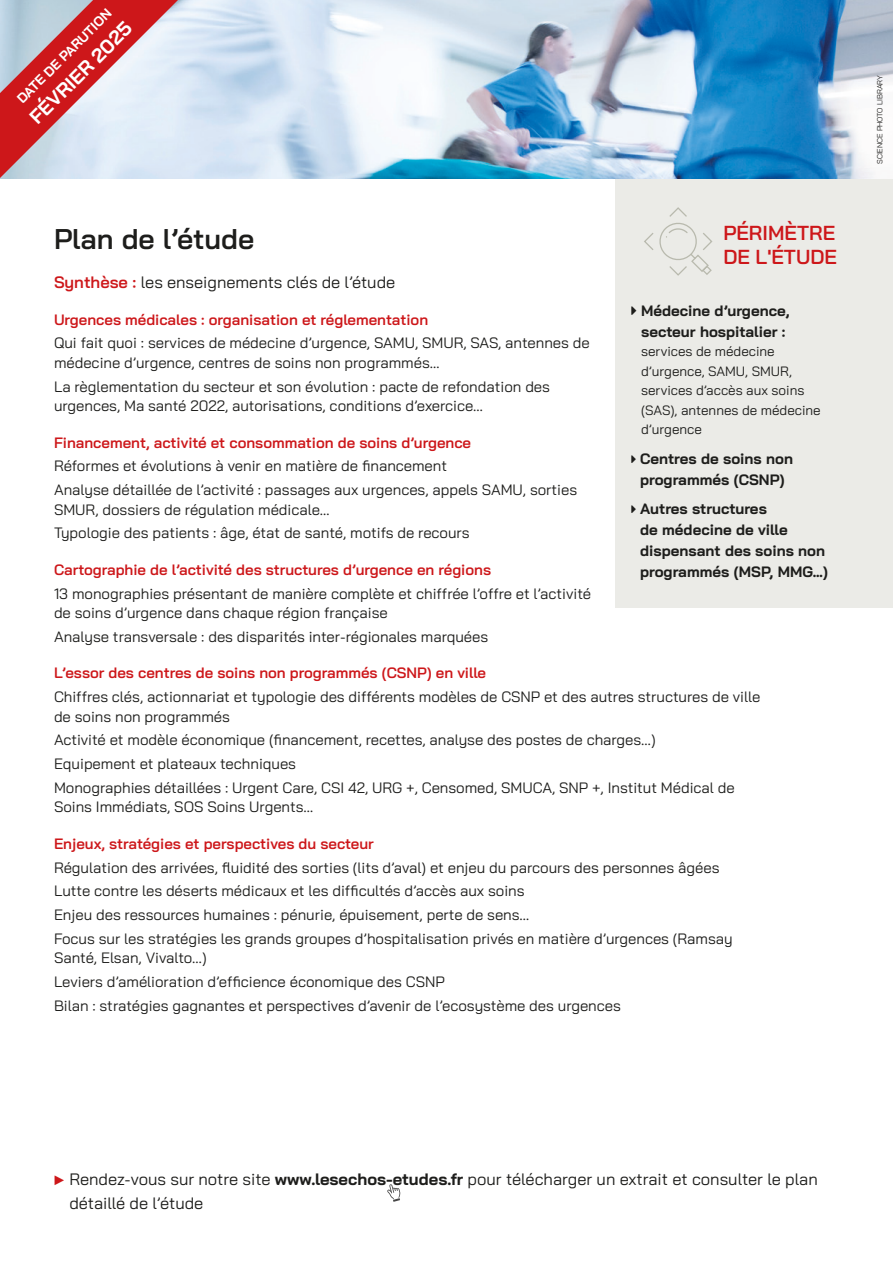
<style>
.page{position:relative;width:893px;height:1263px;background:#fff}
.page>*{position:absolute;margin:0;border:0;box-sizing:border-box;transform-origin:0 0}
.t1{font:600 28.5px "Bai Jamjuree";color:#1d1d1b}
.t2{font:600 20.25px/24.3px "Bai Jamjuree";color:#cd171a}
.t3{font:700 19.5px "Bai Jamjuree";color:#fff}
.t4{font:16.5px/24px "Bai Jamjuree";color:#1d1d1b}
.t5{font:15px/23.7px "Bai Jamjuree";color:#1d1d1b}
.t6{font:600 15px "Bai Jamjuree";color:#cd171a}
.t7{font:700 15px/21px "Bai Jamjuree";color:#1d1d1b}
.t8{font:13.5px/19.5px "Bai Jamjuree";color:#1d1d1b}
.t9{font:700 13.5px "Bai Jamjuree";color:#fff}
.t10{font:7.5px "Bai Jamjuree";color:#1d1d1b}
.s1{font-weight:600;color:#cd171a}
.s2{color:#cd171a}
.s3{font-weight:700}
</style>
<div class="page">
<div style="left:615px;top:179px;width:278px;height:429px;background:#ebebe7"></div>
<img style="left:0;top:0;width:893px;height:179px">
<svg style="left:644px;top:207px;width:69px;height:69px"></svg>
<svg style="left:0;top:0;width:178px;height:178px;background:#d299a2"></svg>
<svg style="left:387px;top:1184px;width:13px;height:18px"></svg>
<p class="t9" style="left:14px;top:95px;width:128px;rotate:-45deg">DATE DE PARUTION</p>
<h3 class="t3" style="left:25px;top:112px;width:136px;rotate:-45deg">FÉVRIER 2025</h3>
<h1 class="t1" style="left:54px;top:222px;width:202px">Plan de l’étude</h1>
<h2 class="t2" style="left:723px;top:221px;width:115px">PÉRIMÈTRE<br>DE L'ÉTUDE</h2>
<p class="t4" style="left:54px;top:270px;width:343px"><span class="s1">Synthèse :</span> les enseignements clés de l’étude</p>
<p class="t6" style="left:54px;top:311px;width:376px">Urgences médicales : organisation et réglementation</p>
<p class="t5" style="left:54px;top:333px;width:537px;line-height:19.5px">Qui fait quoi : services de médecine d’urgence, SAMU, SMUR, SAS, antennes de médecine d’urgence, centres de soins non programmés…</p>
<p class="t5" style="left:54px;top:376px;width:497px;line-height:19.5px">La règlementation du secteur et son évolution : pacte de refondation des urgences, Ma santé 2022, autorisations, conditions d’exercice…</p>
<p class="t6" style="left:54px;top:434px;width:419px">Financement, activité et consommation de soins d’urgence</p>
<p class="t5" style="left:54px;top:454px;width:525px">Réformes et évolutions à venir en matière de financement<br>Analyse détaillée de l’activité : passages aux urgences, appels SAMU, sorties</p>
<p class="t5" style="left:54px;top:497px;width:417px">SMUR, dossiers de régulation médicale…<br>Typologie des patients : âge, état de santé, motifs de recours</p>
<p class="t6" style="left:54px;top:561px;width:439px">Cartographie de l’activité des structures d’urgence en régions</p>
<p class="t5" style="left:54px;top:583px;width:539px;line-height:19.5px">13 monographies présentant de manière complète et chiffrée l’offre et l’activité de soins d’urgence dans chaque région française</p>
<p class="t5" style="left:54px;top:625px;width:436px">Analyse transversale : des disparités inter-régionales marquées</p>
<p class="t6" style="left:54px;top:664px;width:434px">L’essor des centres de soins non programmés (CSNP) en ville</p>
<p class="t5" style="left:54px;top:687px;width:708px;line-height:19.5px">Chiffres clés, actionnariat et typologie des différents modèles de CSNP et des autres structures de ville de soins non programmés</p>
<p class="t5" style="left:54px;top:728px;width:682px">Activité et modèle économique (financement, recettes, analyse des postes de charges…)<br>Equipement et plateaux techniques<br>Monographies détaillées : Urgent Care, CSI 42, URG +, Censomed, SMUCA, SNP +, Institut Médical de</p>
<p class="t5" style="left:54px;top:795px;width:261px">Soins Immédiats, SOS Soins Urgents…</p>
<p class="t6" style="left:54px;top:835px;width:321px">Enjeux, stratégies et perspectives du secteur</p>
<p class="t5" style="left:54px;top:855px;width:680px">Régulation des arrivées, fluidité des sorties (lits d’aval) et enjeu du parcours des personnes âgées Lutte contre les déserts médicaux et les difficultés d’accès aux soins<br>Enjeu des ressources humaines : pénurie, épuisement, perte de sens…<br>Focus sur les stratégies les grands groupes d’hospitalisation privés en matière d’urgences (Ramsay</p>
<p class="t5" style="left:54px;top:946px;width:568px">Santé, Elsan, Vivalto…)<br>Leviers d’amélioration d’efficience économique des CSNP<br>Bilan : stratégies gagnantes et perspectives d’avenir de l’ecosystème des urgences</p>
<p class="t7" style="left:641px;top:300px;width:150px">Médecine d’urgence, secteur hospitalier :</p>
<p class="t8" style="left:641px;top:342px;width:181px">services de médecine d’urgence, SAMU, SMUR, services d’accès aux soins (SAS), antennes de médecine d’urgence</p>
<p class="t7" style="left:640px;top:448px;width:154px">Centres de soins non programmés (CSNP)</p>
<p class="t7" style="left:640px;top:499px;width:189px">Autres structures<br>de médecine de ville dispensant des soins non programmés (MSP, MMG…)</p>
<p class="t10" style="left:873px;top:164px;width:91px;rotate:-90deg">SCIENCE PHOTO LIBRARY</p>
<p class="t4" style="left:69px;top:1167px;width:750px;text-indent:-16px"><span class="s2">▶</span> Rendez-vous sur notre site <span class="s3">www.lesechos-etudes.fr</span> pour télécharger un extrait et consulter le plan détaillé de l’étude</p>
</div>
